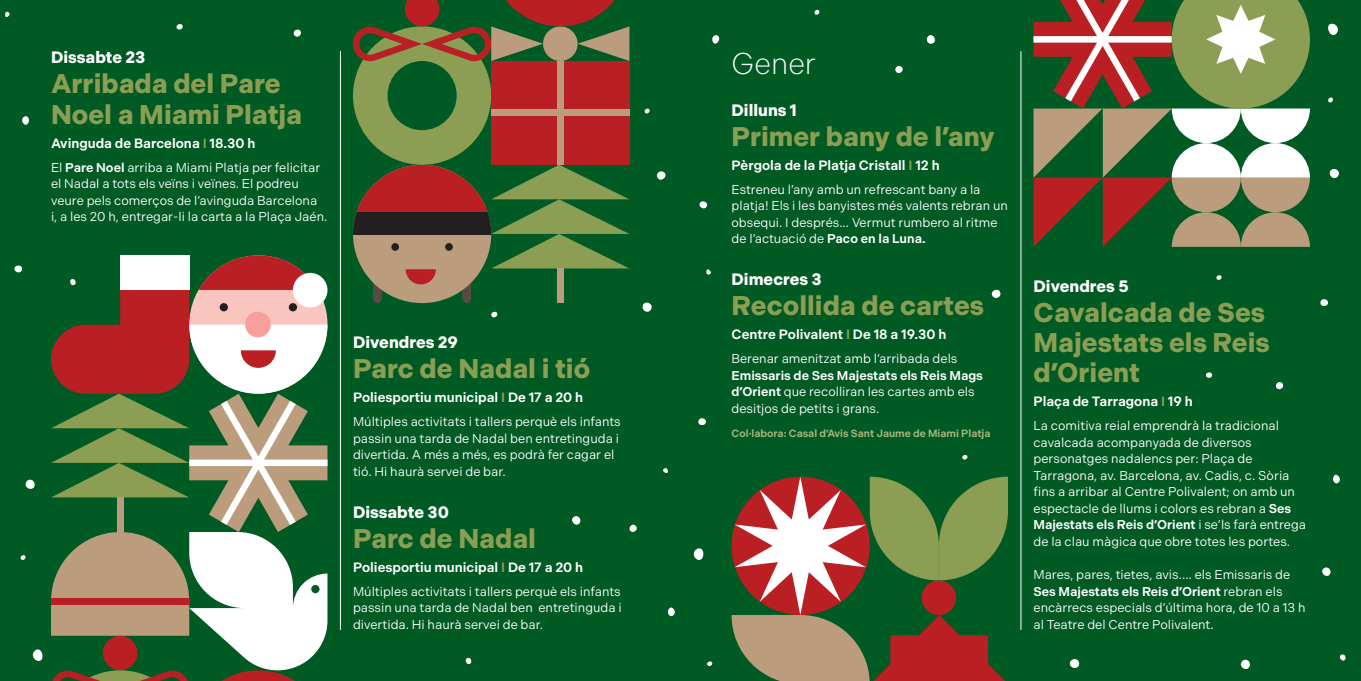
<style>
.page{position:relative;width:1361px;height:681px;background:#fff}
.page>*{position:absolute;margin:0;border:0;box-sizing:border-box;transform-origin:0 0}
.t1{font:300 30px "Indivisible";color:#fff}
.t2{font:700 27px/30px "Indivisible";color:#8b9e53}
.t3{font:700 16.5px "Indivisible";color:#fff}
.t4{font:600 13.5px "Indivisible";color:#fff}
.t5{font:12.75px/16.5px "Indivisible";color:#fff}
.t6{font:600 10.5px "Indivisible";color:#aab77f}
.s1{color:#8b9e53}
.s2{font-weight:600}
</style>
<div class="page">
<div style="left:0;top:0;width:1361px;height:680px;background:#005a23"></div>
<hr style="left:340px;top:51px;width:1px;height:578px;background:#fff">
<hr style="left:1020px;top:51px;width:1px;height:578px;background:#fff">
<div style="left:462px;top:276px;width:9px;height:27px;background:#594a42;border-radius:4px"></div>
<div style="left:373px;top:276px;width:9px;height:27px;background:#594a42;border-radius:4px"></div>
<div style="left:353px;top:165px;width:138px;height:138px;background:#bb9c7d;border-radius:50%"></div>
<div style="left:557px;top:268px;width:6px;height:35px;background:#bb9c7d"></div>
<svg style="left:1033px;top:0;width:277px;height:247px"></svg>
<svg style="left:32px;top:649px;width:11px;height:11px"></svg>
<svg style="left:293px;top:29px;width:8px;height:8px"></svg>
<svg style="left:176px;top:24px;width:7px;height:6px"></svg>
<svg style="left:14px;top:265px;width:9px;height:8px"></svg>
<svg style="left:22px;top:116px;width:7px;height:9px"></svg>
<svg style="left:25px;top:479px;width:10px;height:10px"></svg>
<svg style="left:5px;top:12px;width:5px;height:5px"></svg>
<svg style="left:20px;top:555px;width:6px;height:5px"></svg>
<svg style="left:465px;top:657px;width:7px;height:7px"></svg>
<svg style="left:572px;top:516px;width:9px;height:9px"></svg>
<svg style="left:663px;top:468px;width:5px;height:5px"></svg>
<svg style="left:629px;top:524px;width:8px;height:8px"></svg>
<svg style="left:491px;top:311px;width:7px;height:7px"></svg>
<svg style="left:698px;top:418px;width:8px;height:7px"></svg>
<svg style="left:668px;top:607px;width:7px;height:9px"></svg>
<svg style="left:642px;top:302px;width:10px;height:10px"></svg>
<svg style="left:644px;top:108px;width:6px;height:6px"></svg>
<svg style="left:657px;top:171px;width:9px;height:9px"></svg>
<svg style="left:693px;top:548px;width:11px;height:12px"></svg>
<svg style="left:926px;top:35px;width:9px;height:9px"></svg>
<svg style="left:706px;top:269px;width:5px;height:6px"></svg>
<svg style="left:895px;top:66px;width:8px;height:7px"></svg>
<svg style="left:1069px;top:659px;width:10px;height:9px"></svg>
<svg style="left:707px;top:661px;width:5px;height:5px"></svg>
<svg style="left:1205px;top:372px;width:7px;height:6px"></svg>
<svg style="left:699px;top:201px;width:9px;height:8px"></svg>
<svg style="left:712px;top:35px;width:8px;height:9px"></svg>
<svg style="left:1240px;top:659px;width:10px;height:10px"></svg>
<svg style="left:962px;top:454px;width:5px;height:5px"></svg>
<svg style="left:1216px;top:275px;width:5px;height:5px"></svg>
<svg style="left:991px;top:289px;width:9px;height:9px"></svg>
<svg style="left:1328px;top:23px;width:10px;height:12px"></svg>
<svg style="left:1322px;top:567px;width:9px;height:9px"></svg>
<svg style="left:1320px;top:299px;width:8px;height:7px"></svg>
<svg style="left:1333px;top:474px;width:7px;height:9px"></svg>
<svg style="left:1329px;top:169px;width:10px;height:9px"></svg>
<svg style="left:1328px;top:97px;width:5px;height:6px"></svg>
<svg style="left:814px;top:9px;width:6px;height:6px"></svg>
<svg style="left:1340px;top:654px;width:6px;height:7px"></svg>
<svg style="left:1276px;top:382px;width:8px;height:8px"></svg>
<svg style="left:353px;top:0;width:276px;height:284px"></svg>
<svg style="left:731px;top:476px;width:277px;height:204px"></svg>
<svg style="left:51px;top:255px;width:276px;height:425px"></svg>
<p class="t3" style="left:51px;top:51px;width:96px">Dissabte 23</p>
<h2 class="t2" style="left:51px;top:71px;width:253px">Arribada del Pare<br>Noel a Miami Platja</h2>
<p class="t4" style="left:51px;top:137px;width:206px">Avinguda de Barcelona <span class="s1">I</span> 18.30 h</p>
<p class="t5" style="left:51px;top:160px;width:278px">El <span class="s2">Pare Noel</span> arriba a Miami Platja per felicitar el Nadal a tots els veïns i veïnes. El podreu veure pels comerços de l’avinguda Barcelona<br>i, a les 20 h, entregar-li la carta a la Plaça Jaén.</p>
<p class="t3" style="left:353px;top:335px;width:107px">Divendres 29</p>
<h2 class="t2" style="left:353px;top:355px;width:239px">Parc de Nadal i tió</h2>
<p class="t4" style="left:353px;top:392px;width:232px">Poliesportiu municipal <span class="s1">I</span> De 17 a 20 h</p>
<p class="t5" style="left:353px;top:414px;width:269px">Múltiples activitats i tallers perquè els infants passin una tarda de Nadal ben entretinguda i divertida. A més a més, es podrà fer cagar el tió. Hi haurà servei de bar.</p>
<p class="t3" style="left:353px;top:505px;width:97px">Dissabte 30</p>
<h2 class="t2" style="left:353px;top:525px;width:184px">Parc de Nadal</h2>
<p class="t4" style="left:353px;top:561px;width:232px">Poliesportiu municipal <span class="s1">I</span> De 17 a 20 h</p>
<p class="t5" style="left:353px;top:583px;width:270px;text-align:justify">Múltiples activitats i tallers perquè els infants passin una tarda de Nadal ben entretinguda i divertida. Hi haurà servei de bar.</p>
<h1 class="t1" style="left:731px;top:50px;width:86px">Gener</h1>
<p class="t3" style="left:731px;top:103px;width:67px">Dilluns 1</p>
<h2 class="t2" style="left:731px;top:123px;width:265px">Primer bany de l’any</h2>
<p class="t4" style="left:731px;top:160px;width:210px">Pèrgola de la Platja Cristall <span class="s1">I</span> 12 h</p>
<p class="t5" style="left:731px;top:182px;width:278px">Estreneu l’any amb un refrescant bany a la platja! Els i les banyistes més valents rebran un obsequi. I després... Vermut rumbero al ritme de l’actuació de <span class="s2">Paco en la Luna.</span></p>
<p class="t3" style="left:731px;top:273px;width:92px">Dimecres 3</p>
<h2 class="t2" style="left:731px;top:293px;width:254px">Recollida de cartes</h2>
<p class="t4" style="left:731px;top:329px;width:216px">Centre Polivalent <span class="s1">I</span> De 18 a 19.30 h</p>
<p class="t5" style="left:731px;top:351px;width:227px">Berenar amenitzat amb l’arribada dels</p>
<p class="t5" style="left:731px;top:368px;width:253px"><span class="s2">Emissaris de Ses Majestats els Reis Mags d’Orient</span> que recolliran les cartes amb els desitjos de petits i grans.</p>
<p class="t6" style="left:731px;top:429px;width:260px">Col·labora: Casal d’Avis Sant Jaume de Miami Platja</p>
<p class="t3" style="left:1033px;top:280px;width:97px">Divendres 5</p>
<h2 class="t2" style="left:1033px;top:300px;width:238px">Cavalcada de Ses<br>Majestats els Reis d’Orient</h2>
<p class="t4" style="left:1033px;top:396px;width:161px">Plaça de Tarragona <span class="s1">I</span> 19 h</p>
<p class="t5" style="left:1033px;top:418px;width:274px">La comitiva reial emprendrà la tradicional cavalcada acompanyada de diversos personatges nadalencs per: Plaça de Tarragona, av. Barcelona, av. Cadis, c. Sòria fins a arribar al Centre Polivalent; on amb un espectacle de llums i colors es rebran a <span class="s2">Ses Majestats els Reis d’Orient</span> i se’ls farà entrega de la clau màgica que obre totes les portes.</p>
<p class="t5" style="left:1033px;top:567px;width:273px">Mares, pares, tietes, avis.... els Emissaris de <span class="s2">Ses Majestats els Reis d’Orient</span> rebran els encàrrecs especials d’última hora, de 10 a 13 h al Teatre del Centre Polivalent.</p>
</div>
